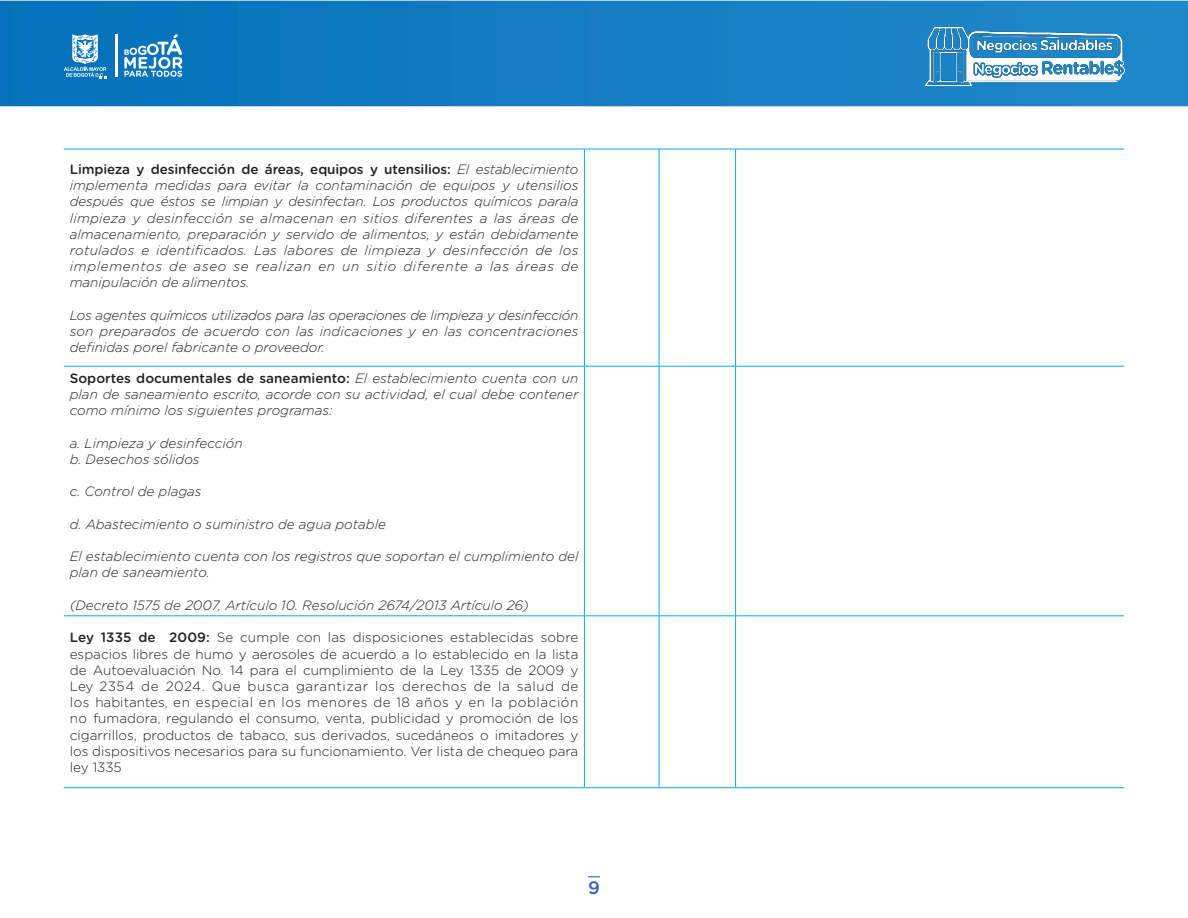
<style>
.page{position:relative;width:1188px;height:918px;background:#fff}
.page>*{position:absolute;margin:0;border:0;box-sizing:border-box;transform-origin:0 0}
.t1{font:500 18px "Gotham Rounded";color:#3765ad}
.Texts{font:italic 300 13.5px/16.2px "Gotham Rounded";color:#231f20;text-align:justify}
.Texts-2{font:300 13.5px/16.2px "Gotham Rounded";color:#231f20;text-align:justify}
.s1{font-weight:500;font-style:normal}
.s2{font-weight:500}
</style>
<div class="page">
<svg style="left:0;top:1px;width:1188px;height:105px;background:#117cc1"></svg>
<hr style="left:115px;top:34px;width:3px;height:43px;background:#fff">
<svg style="left:124px;top:34px;width:58px;height:43px"></svg>
<svg style="left:64px;top:34px;width:43px;height:45px;background:#559fd0"></svg>
<img style="left:925px;top:28px;width:199px;height:58px">
<svg style="left:588px;top:876px;width:12px;height:1px"></svg>
<hr style="left:64px;top:149px;width:520px;height:1px;background:#00aeef">
<hr style="left:584px;top:149px;width:75px;height:1px;background:#00aeef">
<hr style="left:584px;top:149px;width:1px;height:217px;background:#00aeef">
<hr style="left:659px;top:149px;width:77px;height:1px;background:#00aeef">
<hr style="left:659px;top:149px;width:1px;height:217px;background:#00aeef">
<hr style="left:736px;top:149px;width:388px;height:1px;background:#00aeef">
<hr style="left:735px;top:149px;width:1px;height:217px;background:#00aeef">
<hr style="left:64px;top:366px;width:520px;height:1px;background:#00aeef">
<hr style="left:584px;top:366px;width:75px;height:1px;background:#00aeef">
<hr style="left:584px;top:366px;width:1px;height:250px;background:#00aeef">
<hr style="left:659px;top:366px;width:77px;height:1px;background:#00aeef">
<hr style="left:659px;top:366px;width:1px;height:250px;background:#00aeef">
<hr style="left:736px;top:366px;width:388px;height:1px;background:#00aeef">
<hr style="left:735px;top:366px;width:1px;height:250px;background:#00aeef">
<hr style="left:64px;top:616px;width:520px;height:1px;background:#00aeef">
<hr style="left:584px;top:616px;width:75px;height:1px;background:#00aeef">
<hr style="left:584px;top:616px;width:1px;height:172px;background:#00aeef">
<hr style="left:659px;top:616px;width:77px;height:1px;background:#00aeef">
<hr style="left:659px;top:616px;width:1px;height:172px;background:#00aeef">
<hr style="left:736px;top:616px;width:388px;height:1px;background:#00aeef">
<hr style="left:735px;top:616px;width:1px;height:172px;background:#00aeef">
<hr style="left:64px;top:787px;width:520px;height:1px;background:#00aeef">
<hr style="left:584px;top:787px;width:75px;height:1px;background:#00aeef">
<hr style="left:659px;top:787px;width:77px;height:1px;background:#00aeef">
<hr style="left:736px;top:787px;width:388px;height:1px;background:#00aeef">
<p class="Texts" style="left:70px;top:160px;width:510px"><span class="s1">Limpieza y desinfección de áreas, equipos y utensilios:</span> El establecimiento implementa medidas para evitar la contaminación de equipos y utensilios después que éstos se limpian y desinfectan. Los productos químicos parala limpieza y desinfección se almacenan en sitios diferentes a las áreas de almacenamiento, preparación y servido de alimentos, y están debidamente rotulados e identificados. Las labores de limpieza y desinfección de los implementos de aseo se realizan en un sitio diferente a las áreas de manipulación de alimentos.</p>
<p class="Texts" style="left:70px;top:306px;width:510px">Los agentes químicos utilizados para las operaciones de limpieza y desinfección son preparados de acuerdo con las indicaciones y en las concentraciones definidas porel fabricante o proveedor.</p>
<p class="Texts" style="left:70px;top:370px;width:510px"><span class="s1">Soportes documentales de saneamiento:</span> El establecimiento cuenta con un plan de saneamiento escrito, acorde con su actividad, el cual debe contener como mínimo los siguientes programas:</p>
<p class="Texts" style="left:70px;top:434px;width:174px">a. Limpieza y desinfección</p>
<p class="Texts" style="left:70px;top:451px;width:131px">b. Desechos sólidos</p>
<p class="Texts" style="left:70px;top:483px;width:133px">c. Control de plagas</p>
<p class="Texts" style="left:70px;top:515px;width:318px">d. Abastecimiento o suministro de agua potable</p>
<p class="Texts" style="left:70px;top:548px;width:510px">El establecimiento cuenta con los registros que soportan el cumplimiento del plan de saneamiento.</p>
<p class="Texts" style="left:70px;top:596px;width:461px">(Decreto 1575 de 2007, Artículo 10. Resolución 2674/2013 Artículo 26)</p>
<p class="Texts-2" style="left:70px;top:629px;width:510px"><span class="s2">Ley 1335 de 2009:</span> Se cumple con las disposiciones establecidas sobre espacios libres de humo y aerosoles de acuerdo a lo establecido en la lista de Autoevaluación No. 14 para el cumplimiento de la Ley 1335 de 2009 y Ley 2354 de 2024. Que busca garantizar los derechos de la salud de los habitantes, en especial en los menores de 18 años y en la población no fumadora, regulando el consumo, venta, publicidad y promoción de los cigarrillos, productos de tabaco, sus derivados, sucedáneos o imitadores y los dispositivos necesarios para su funcionamiento. Ver lista de chequeo para ley 1335</p>
<h1 class="t1" style="left:588px;top:875px;width:13px">9</h1>
</div>
